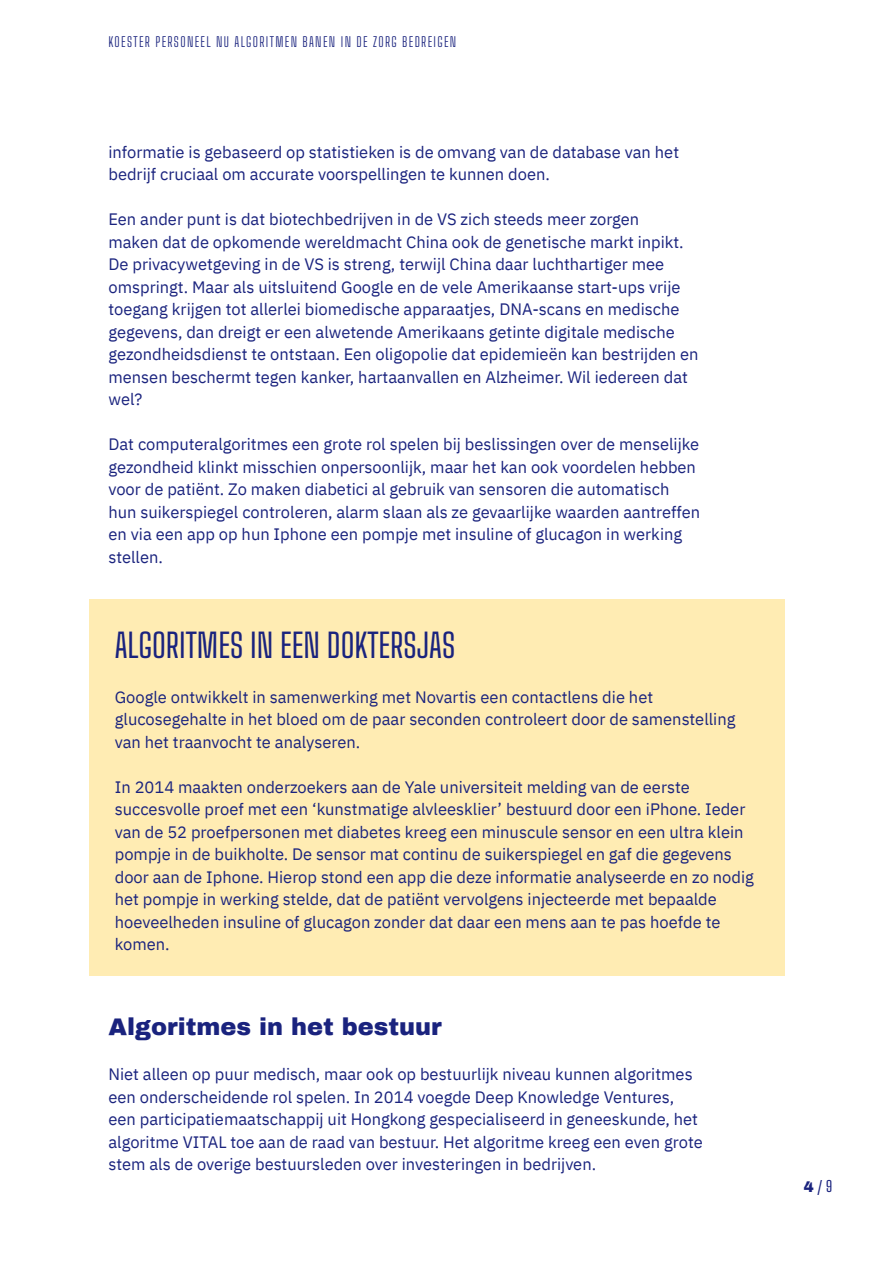
<style>
.page{position:relative;width:893px;height:1263px;background:#fff}
.page>*{position:absolute;margin:0;border:0;box-sizing:border-box;transform-origin:0 0}
.t1{font:33px "Big Shoulders Text";color:#1a237e}
.t2{font:900 24px "Archivo";color:#1a237e}
.t3{font:16.5px/22.5px "IBM Plex Sans";color:#1a237e}
.t4{font:15px "Big Shoulders Text";color:#1a237e}
.t5{font:300 13.5px "Big Shoulders Text";letter-spacing:.1em;color:#1a237e}
.s1{font-family:"Archivo";font-weight:900}
</style>
<div class="page">
<div style="left:89px;top:600px;width:695px;height:375px;background:#ffecb3"></div>
<p class="t5" style="left:108px;top:32px;width:349px">KOESTER PERSONEEL NU ALGORITMEN BANEN IN DE ZORG BEDREIGEN</p>
<p class="t3" style="left:108px;top:139px;width:572px">informatie is gebaseerd op statistieken is de omvang van de database van het bedrijf cruciaal om accurate voorspellingen te kunnen doen.</p>
<p class="t3" style="left:108px;top:207px;width:592px">Een ander punt is dat biotechbedrijven in de VS zich steeds meer zorgen<br>maken dat de opkomende wereldmacht China ook de genetische markt inpikt.<br>De privacywetgeving in de VS is streng, terwijl China daar luchthartiger mee omspringt. Maar als uitsluitend Google en de vele Amerikaanse start-ups vrije toegang krijgen tot allerlei biomedische apparaatjes, DNA-scans en medische gegevens, dan dreigt er een alwetende Amerikaans getinte digitale medische gezondheidsdienst te ontstaan. Een oligopolie dat epidemieën kan bestrijden en mensen beschermt tegen kanker, hartaanvallen en Alzheimer. Wil iedereen dat wel?</p>
<p class="t3" style="left:108px;top:432px;width:593px">Dat computeralgoritmes een grote rol spelen bij beslissingen over de menselijke gezondheid klinkt misschien onpersoonlijk, maar het kan ook voordelen hebben voor de patiënt. Zo maken diabetici al gebruik van sensoren die automatisch hun suikerspiegel controleren, alarm slaan als ze gevaarlijke waarden aantreffen en via een app op hun Iphone een pompje met insuline of glucagon in werking stellen.</p>
<h1 class="t1" style="left:115px;top:620px;width:342px">ALGORITMES IN EEN DOKTERSJAS</h1>
<p class="t3" style="left:115px;top:684px;width:622px">Google ontwikkelt in samenwerking met Novartis een contactlens die het glucosegehalte in het bloed om de paar seconden controleert door de samenstelling van het traanvocht te analyseren.</p>
<p class="t3" style="left:115px;top:774px;width:641px">In 2014 maakten onderzoekers aan de Yale universiteit melding van de eerste succesvolle proef met een ‘kunstmatige alvleesklier’ bestuurd door een iPhone. Ieder van de 52 proefpersonen met diabetes kreeg een minuscule sensor en een ultra klein pompje in de buikholte. De sensor mat continu de suikerspiegel en gaf die gegevens door aan de Iphone. Hierop stond een app die deze informatie analyseerde en zo nodig het pompje in werking stelde, dat de patiënt vervolgens injecteerde met bepaalde hoeveelheden insuline of glucagon zonder dat daar een mens aan te pas hoefde te komen.</p>
<h2 class="t2" style="left:108px;top:1012px;width:335px">Algoritmes in het bestuur</h2>
<p class="t3" style="left:108px;top:1062px;width:596px">Niet alleen op puur medisch, maar ook op bestuurlijk niveau kunnen algoritmes een onderscheidende rol spelen. In 2014 voegde Deep Knowledge Ventures, een participatiemaatschappij uit Hongkong gespecialiseerd in geneeskunde, het algoritme VITAL toe aan de raad van bestuur. Het algoritme kreeg een even grote stem als de overige bestuursleden over investeringen in bedrijven.</p>
<p class="t4" style="left:804px;top:1175px;width:30px"><span class="s1">4</span> / 9</p>
</div>
